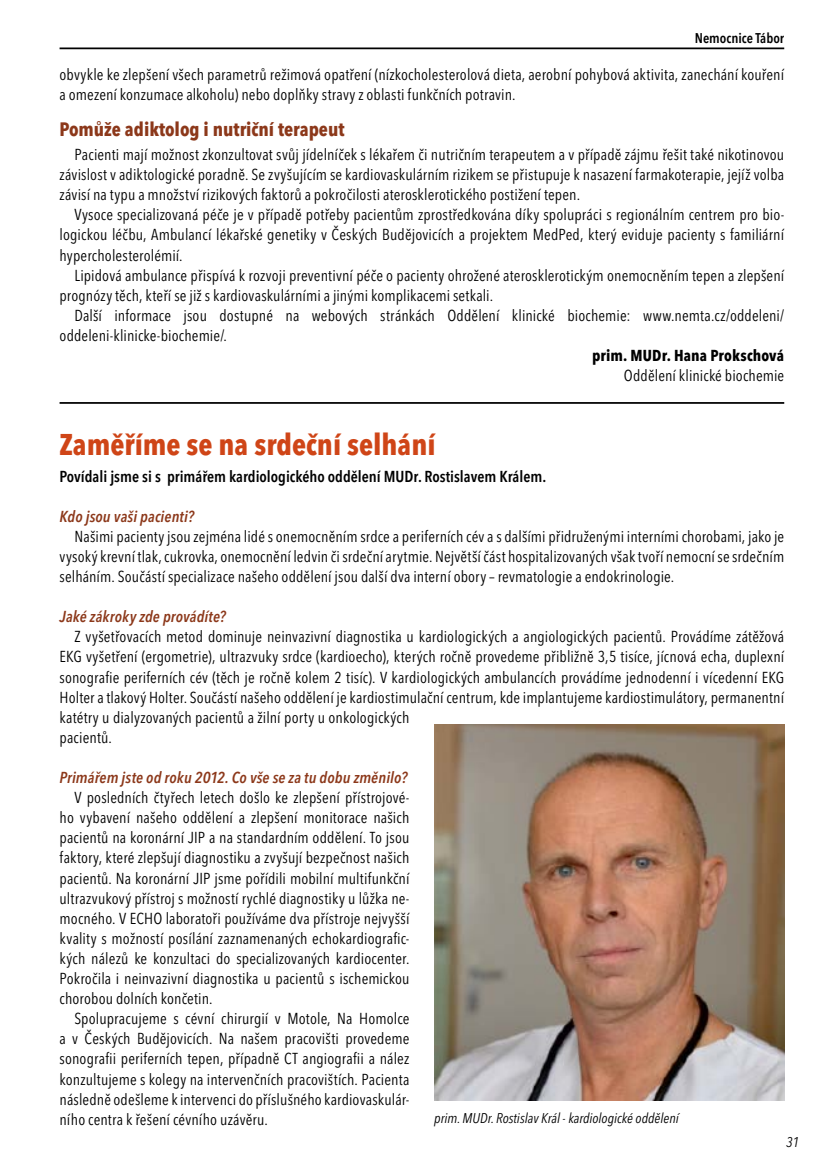
<style>
.page{position:relative;width:819px;height:1166px;background:#fff}
.page>*{position:absolute;margin:0;border:0;box-sizing:border-box;transform-origin:0 0}
.t1{font:700 condensed 29.75px "Avenir Next LT Pro";color:#cf4517}
.t2{font:700 condensed 19.25px "Avenir Next LT Pro";color:#8c381a}
.t3{font:condensed 15.75px/20.1px "Avenir Next LT Pro";letter-spacing:.01em;color:#000;text-align:justify}
.t4{font:italic 600 condensed 15.75px "Avenir Next LT Pro";letter-spacing:.005em;color:#8c381a}
.t5{font:600 condensed 15.75px "Avenir Next LT Pro";color:#000}
.t6{font:700 condensed 15.75px "Avenir Next LT Pro";letter-spacing:.01em;color:#000}
.t7{font:italic condensed 14px "Avenir Next LT Pro";color:#000}
.t8{font:600 condensed 14px "Avenir Next LT Pro";color:#000}
</style>
<div class="page">
<hr style="left:60px;top:47px;width:724px;height:2px;background:#000">
<hr style="left:60px;top:402px;width:724px;height:2px;background:#000">
<img style="left:434px;top:724px;width:350px;height:376px">
<p class="t8" style="left:694px;top:29px;width:91px">Nemocnice Tábor</p>
<p class="t3" style="left:60px;top:64px;width:726px">obvykle ke zlepšení všech parametrů režimová opatření (nízkocholesterolová dieta, aerobní pohybová aktivita, zanechání kouření a omezení konzumace alkoholu) nebo doplňky stravy z oblasti funkčních potravin.</p>
<p class="t2" style="left:60px;top:118px;width:286px">Pomůže adiktolog i nutriční terapeut</p>
<p class="t3" style="left:60px;top:144px;width:726px;text-indent:15px">Pacienti mají možnost zkonzultovat svůj jídelníček s lékařem či nutričním terapeutem a v případě zájmu řešit také nikotinovou závislost v adiktologické poradně. Se zvyšujícím se kardiovaskulárním rizikem se přistupuje k nasazení farmakoterapie, jejíž volba závisí na typu a množství rizikových faktorů a pokročilosti aterosklerotického postižení tepen.</p>
<p class="t3" style="left:60px;top:205px;width:726px;text-indent:15px">Vysoce specializovaná péče je v případě potřeby pacientům zprostředkována díky spolupráci s regionálním centrem pro bio&shy;logickou léčbu, Ambulancí lékařské genetiky v Českých Budějovicích a projektem MedPed, který eviduje pacienty s familiární hypercholesterolémií.</p>
<p class="t3" style="left:60px;top:265px;width:726px;text-indent:15px">Lipidová ambulance přispívá k rozvoji preventivní péče o pacienty ohrožené aterosklerotickým onemocněním tepen a zlepšení prognózy těch, kteří se již s kardiovaskulárními a jinými komplikacemi setkali.</p>
<p class="t3" style="left:60px;top:305px;width:726px;text-indent:15px">Další informace jsou dostupné na webových stránkách Oddělení klinické biochemie: www.nemta.cz/oddeleni/ oddeleni-klinicke-biochemie/.</p>
<p class="t6" style="left:592px;top:346px;width:194px">prim. MUDr. Hana Prokschová</p>
<p class="t3" style="left:624px;top:365px;width:162px">Oddělení klinické biochemie</p>
<h1 class="t1" style="left:60px;top:426px;width:378px">Zaměříme se na srdeční selhání</h1>
<p class="t5" style="left:60px;top:466px;width:488px">Povídali jsme si s primářem kardiologického oddělení MUDr. Rostislavem Králem.</p>
<p class="t4" style="left:60px;top:507px;width:136px">Kdo jsou vaši pacienti?</p>
<p class="t3" style="left:60px;top:526px;width:726px;text-indent:15px">Našimi pacienty jsou zejména lidé s onemocněním srdce a periferních cév a s dalšími přidruženými interními chorobami, jako je vysoký krevní tlak, cukrovka, onemocnění ledvin či srdeční arytmie. Největší část hospitalizovaných však tvoří nemocní se srdečním selháním. Součástí specializace našeho oddělení jsou další dva interní obory – revmatologie a endokrinologie.</p>
<p class="t4" style="left:60px;top:607px;width:168px">Jaké zákroky zde provádíte?</p>
<p class="t3" style="left:60px;top:627px;width:726px;text-align:left;text-indent:15px">Z vyšetřovacích metod dominuje neinvazivní diagnostika u kardiologických a angiologických pacientů. Provádíme zátěžová EKG vyšetření (ergometrie), ultrazvuky srdce (kardioecho), kterých ročně provedeme přibližně 3,5 tisíce, jícnová echa, duplexní sonografie periferních cév (těch je ročně kolem 2 tisíc). V kardiologických ambulancích provádíme jednodenní i vícedenní EKG Holter a tlakový Holter. Součástí našeho oddělení je kardiostimulační centrum, kde implantujeme kardiostimulátory, permanentní katétry u dialyzovaných pacientů a žilní porty u onkologických<br>pacientů.</p>
<p class="t4" style="left:60px;top:768px;width:349px">Primářem jste od roku 2012. Co vše se za tu dobu změnilo?</p>
<p class="t3" style="left:60px;top:787px;width:351px;text-indent:15px">V posledních čtyřech letech došlo ke zlepšení přístrojové&shy;ho vybavení našeho oddělení a zlepšení monitorace našich pacientů na koronární JIP a na standardním oddělení. To jsou faktory, které zlepšují diagnostiku a zvyšují bezpečnost našich pacientů. Na koronární JIP jsme pořídili mobilní multifunkční ultrazvukový přístroj s možností rychlé diagnostiky u lůžka ne&shy;mocného. V ECHO laboratoři používáme dva přístroje nejvyšší kvality s možností posílání zaznamenaných echokardiografic&shy;kých nálezů ke konzultaci do specializovaných kardiocenter.<br>Pokročila i neinvazivní diagnostika u pacientů s ischemickou chorobou dolních končetin.</p>
<p class="t3" style="left:60px;top:1008px;width:351px;text-indent:15px">Spolupracujeme s cévní chirurgií v Motole, Na Homolce a v Českých Budějovicích. Na našem pracovišti provedeme sonografii periferních tepen, případně CT angiografii a nález konzultujeme s kolegy na intervenčních pracovištích. Pacienta následně odešleme k intervenci do příslušného kardiovaskulár&shy;ního centra k řešení cévního uzávěru.</p>
<p class="t7" style="left:434px;top:1109px;width:246px">prim. MUDr. Rostislav Král - kardiologické oddělení</p>
<p class="t7" style="left:786px;top:1133px;width:15px">31</p>
</div>
